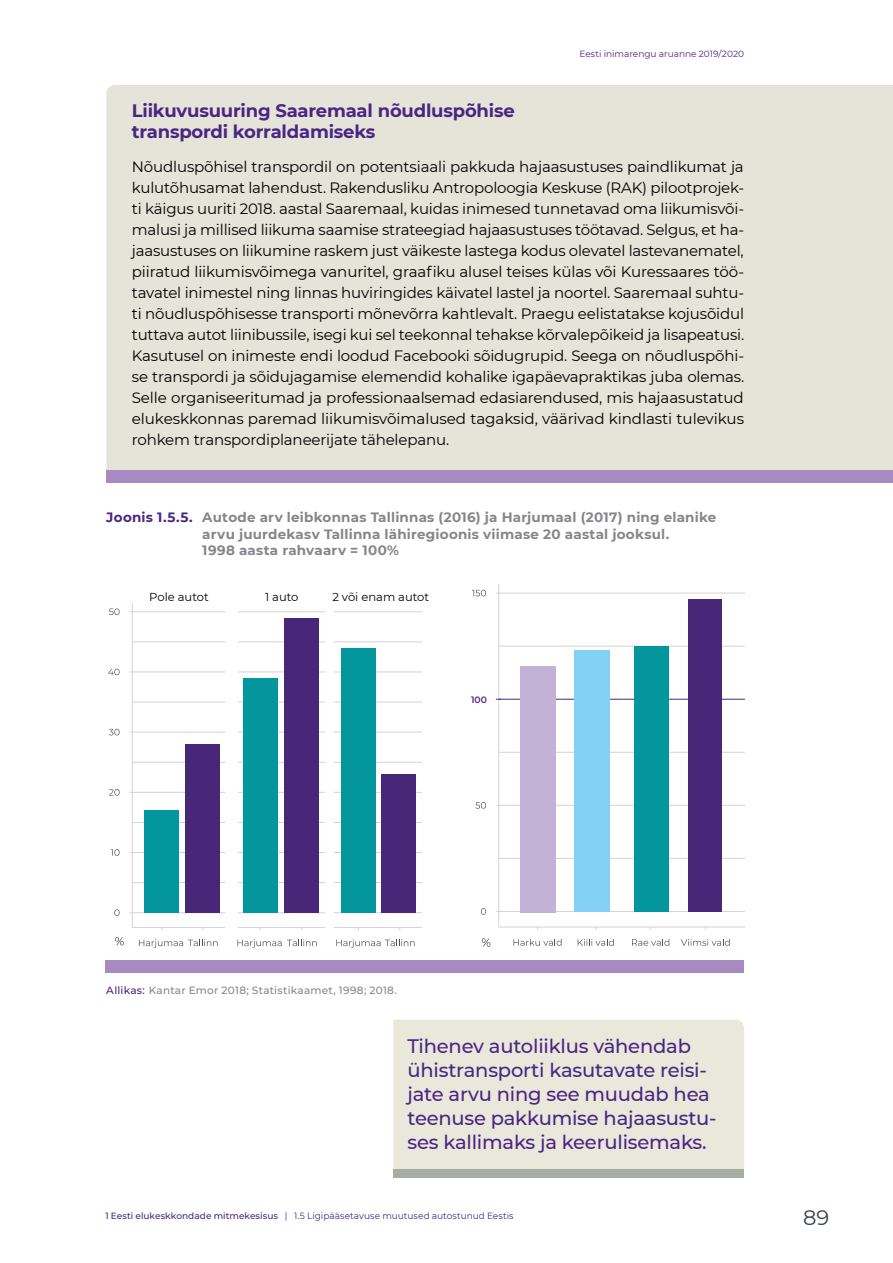
<style>
.page{position:relative;width:893px;height:1263px;background:#fff}
.page>*{position:absolute;margin:0;border:0;box-sizing:border-box;transform-origin:0 0}
.t1{font:21px "Montserrat";color:#39414b}
.t2{font:500 19.5px/24px "Montserrat";letter-spacing:-.01em;color:#482683}
.t3{font:700 18px/21px "Montserrat";letter-spacing:-.01em;color:#482683}
.t4{font:15px/21px "Montserrat";letter-spacing:-.01em;color:#000;text-align:justify}
.t5{font:700 13.5px/16.2px "Montserrat";letter-spacing:.015em;color:#86858b}
.t6{font:11.55px "Montserrat";color:#000}
.t7{font:500 10.5px "Montserrat";letter-spacing:.02em;color:#86858b}
.t8{font:600 9.15px "Montserrat";color:#482683}
.t9{font:9px "Montserrat";color:#482683}
.s1{color:#482683}
.s2{font-weight:500}
</style>
<div class="page">
<div style="left:106px;top:85px;width:787px;height:385px;background:#e6e3d9"></div>
<div style="left:106px;top:470px;width:787px;height:13px;background:#a78ac0"></div>
<hr style="left:132px;top:882px;width:93px;height:1px;background:#d5d4d4">
<hr style="left:132px;top:822px;width:93px;height:1px;background:#d5d4d4">
<hr style="left:132px;top:762px;width:93px;height:1px;background:#d5d4d4">
<hr style="left:132px;top:702px;width:93px;height:1px;background:#d5d4d4">
<hr style="left:132px;top:642px;width:93px;height:1px;background:#d5d4d4">
<hr style="left:132px;top:912px;width:93px;height:1px;background:#d5d4d4">
<hr style="left:132px;top:852px;width:93px;height:1px;background:#d5d4d4">
<hr style="left:132px;top:792px;width:93px;height:1px;background:#d5d4d4">
<hr style="left:132px;top:732px;width:93px;height:1px;background:#d5d4d4">
<hr style="left:132px;top:672px;width:93px;height:1px;background:#d5d4d4">
<hr style="left:132px;top:611px;width:93px;height:1px;background:#d5d4d4">
<div style="left:145px;top:810px;width:34px;height:103px;background:#03979d"></div>
<div style="left:185px;top:744px;width:35px;height:169px;background:#492778"></div>
<hr style="left:238px;top:882px;width:87px;height:1px;background:#d5d4d4">
<hr style="left:238px;top:822px;width:87px;height:1px;background:#d5d4d4">
<hr style="left:238px;top:762px;width:87px;height:1px;background:#d5d4d4">
<hr style="left:238px;top:702px;width:87px;height:1px;background:#d5d4d4">
<hr style="left:238px;top:642px;width:87px;height:1px;background:#d5d4d4">
<hr style="left:238px;top:912px;width:87px;height:1px;background:#d5d4d4">
<hr style="left:238px;top:852px;width:87px;height:1px;background:#d5d4d4">
<hr style="left:238px;top:792px;width:87px;height:1px;background:#d5d4d4">
<hr style="left:238px;top:732px;width:87px;height:1px;background:#d5d4d4">
<hr style="left:238px;top:672px;width:87px;height:1px;background:#d5d4d4">
<hr style="left:238px;top:611px;width:87px;height:1px;background:#d5d4d4">
<div style="left:244px;top:678px;width:34px;height:235px;background:#03979d"></div>
<div style="left:284px;top:618px;width:35px;height:295px;background:#492778"></div>
<hr style="left:334px;top:882px;width:88px;height:1px;background:#d5d4d4">
<hr style="left:334px;top:822px;width:88px;height:1px;background:#d5d4d4">
<hr style="left:334px;top:762px;width:88px;height:1px;background:#d5d4d4">
<hr style="left:334px;top:702px;width:88px;height:1px;background:#d5d4d4">
<hr style="left:334px;top:642px;width:88px;height:1px;background:#d5d4d4">
<hr style="left:334px;top:912px;width:88px;height:1px;background:#d5d4d4">
<hr style="left:334px;top:852px;width:88px;height:1px;background:#d5d4d4">
<hr style="left:334px;top:792px;width:88px;height:1px;background:#d5d4d4">
<hr style="left:334px;top:732px;width:88px;height:1px;background:#d5d4d4">
<hr style="left:334px;top:672px;width:88px;height:1px;background:#d5d4d4">
<hr style="left:334px;top:611px;width:88px;height:1px;background:#d5d4d4">
<div style="left:341px;top:648px;width:34px;height:265px;background:#03979d"></div>
<div style="left:382px;top:774px;width:34px;height:139px;background:#492778"></div>
<hr style="left:132px;top:927px;width:93px;height:1px;background:#d5d4d4">
<svg style="left:139px;top:939px;width:79px;height:9px"></svg>
<hr style="left:238px;top:927px;width:87px;height:1px;background:#d5d4d4">
<svg style="left:237px;top:939px;width:80px;height:9px"></svg>
<hr style="left:334px;top:927px;width:88px;height:1px;background:#d5d4d4">
<svg style="left:336px;top:939px;width:79px;height:9px"></svg>
<hr style="left:132px;top:603px;width:1px;height:324px;background:#d5d4d4">
<svg style="left:114px;top:909px;width:6px;height:7px"></svg>
<svg style="left:111px;top:849px;width:9px;height:7px"></svg>
<svg style="left:109px;top:789px;width:11px;height:7px"></svg>
<svg style="left:109px;top:729px;width:11px;height:6px"></svg>
<svg style="left:108px;top:669px;width:12px;height:6px"></svg>
<svg style="left:109px;top:608px;width:11px;height:7px"></svg>
<svg style="left:115px;top:937px;width:9px;height:8px"></svg>
<svg style="left:499px;top:584px;width:245px;height:343px"></svg>
<hr style="left:499px;top:858px;width:245px;height:1px;background:#d5d4d4">
<hr style="left:499px;top:752px;width:245px;height:1px;background:#d5d4d4">
<hr style="left:499px;top:646px;width:245px;height:1px;background:#d5d4d4">
<hr style="left:499px;top:911px;width:245px;height:1px;background:#d5d4d4">
<hr style="left:499px;top:805px;width:245px;height:1px;background:#d5d4d4">
<hr style="left:499px;top:699px;width:245px;height:1px;background:#482683">
<hr style="left:499px;top:593px;width:245px;height:1px;background:#d5d4d4">
<div style="left:520px;top:666px;width:35px;height:246px;background:#c2b2d5"></div>
<div style="left:574px;top:650px;width:36px;height:261px;background:#83d0f5"></div>
<div style="left:634px;top:646px;width:34px;height:265px;background:#03979d"></div>
<div style="left:689px;top:599px;width:33px;height:312px;background:#492778"></div>
<hr style="left:498px;top:584px;width:1px;height:343px;background:#d5d4d4">
<svg style="left:481px;top:908px;width:5px;height:7px"></svg>
<svg style="left:475px;top:802px;width:11px;height:7px"></svg>
<svg style="left:472px;top:590px;width:14px;height:6px"></svg>
<hr style="left:499px;top:927px;width:245px;height:1px;background:#d5d4d4">
<svg style="left:513px;top:939px;width:49px;height:7px"></svg>
<svg style="left:578px;top:939px;width:36px;height:7px"></svg>
<svg style="left:632px;top:939px;width:37px;height:7px"></svg>
<svg style="left:681px;top:939px;width:49px;height:7px"></svg>
<svg style="left:482px;top:938px;width:8px;height:9px"></svg>
<div style="left:105px;top:960px;width:639px;height:13px;background:#a78ac0"></div>
<div style="left:393px;top:1019px;width:351px;height:150px;background:#eae8db"></div>
<div style="left:393px;top:1169px;width:351px;height:9px;background:#a7aca5"></div>
<p class="t9" style="left:580px;top:47px;width:166px">Eesti inimarengu aruanne 2019/2020</p>
<p class="t3" style="left:132px;top:99px;width:384px">Liikuvusuuring Saaremaal nõudluspõhise transpordi korraldamiseks</p>
<p class="t4" style="left:132px;top:156px;width:614px">Nõudluspõhisel transpordil on potentsiaali pakkuda hajaasustuses paindlikumat ja kulutõhusamat lahendust. Rakendusliku Antropoloogia Keskuse (RAK) pilootprojek&shy;ti käigus uuriti 2018. aastal Saaremaal, kuidas inimesed tunnetavad oma liikumisvõi&shy;malusi ja millised liikuma saamise strateegiad hajaasustuses töötavad. Selgus, et ha&shy;jaasustuses on liikumine raskem just väikeste lastega kodus olevatel lastevanematel, piiratud liikumisvõimega vanuritel, graafiku alusel teises külas või Kuressaares töö&shy;tavatel inimestel ning linnas huviringides käivatel lastel ja noortel. Saaremaal suhtu&shy;ti nõudluspõhisesse transporti mõnevõrra kahtlevalt. Praegu eelistatakse kojusõidul tuttava autot liinibussile, isegi kui sel teekonnal tehakse kõrvalepõikeid ja lisapeatusi.<br>Kasutusel on inimeste endi loodud Facebooki sõidugrupid. Seega on nõudluspõhi&shy;se transpordi ja sõidujagamise elemendid kohalike igapäevapraktikas juba olemas.<br>Selle organiseeritumad ja professionaalsemad edasiarendused, mis hajaasustatud elukeskkonnas paremad liikumisvõimalused tagaksid, väärivad kindlasti tulevikus rohkem transpordiplaneerijate tähelepanu.</p>
<p class="t5" style="left:202px;top:509px;width:516px;text-indent:-96px"><span class="s1">Joonis 1.5.5.</span> Autode arv leibkonnas Tallinnas (2016) ja Harjumaal (2017) ning elanike arvu juurdekasv Tallinna lähiregioonis viimase 20 aastal jooksul.<br>1998 aasta rahvaarv = 100%</p>
<p class="t6" style="left:149px;top:589px;width:61px">Pole autot</p>
<p class="t6" style="left:265px;top:589px;width:35px">1 auto</p>
<p class="t6" style="left:332px;top:589px;width:98px">2 või enam autot</p>
<p class="t8" style="left:471px;top:693px;width:17px">100</p>
<p class="t7" style="left:106px;top:983px;width:292px"><span class="s1">Allikas:</span> Kantar Emor 2018; Statistikaamet, 1998; 2018.</p>
<h2 class="t2" style="left:408px;top:1033px;width:311px">Tihenev autoliiklus vähendab ühistransporti kasutavate reisi&shy;jate arvu ning see muudab hea teenuse pakkumise hajaasustu&shy;ses kallimaks ja keerulisemaks.</h2>
<p class="t9" style="left:105px;top:1209px;width:410px"><span class="s2">1 Eesti elukeskkondade mitmekesisus</span> | 1.5 Ligipääsetavuse muutused autostunud Eestis</p>
<h1 class="t1" style="left:803px;top:1203px;width:27px">89</h1>
</div>
